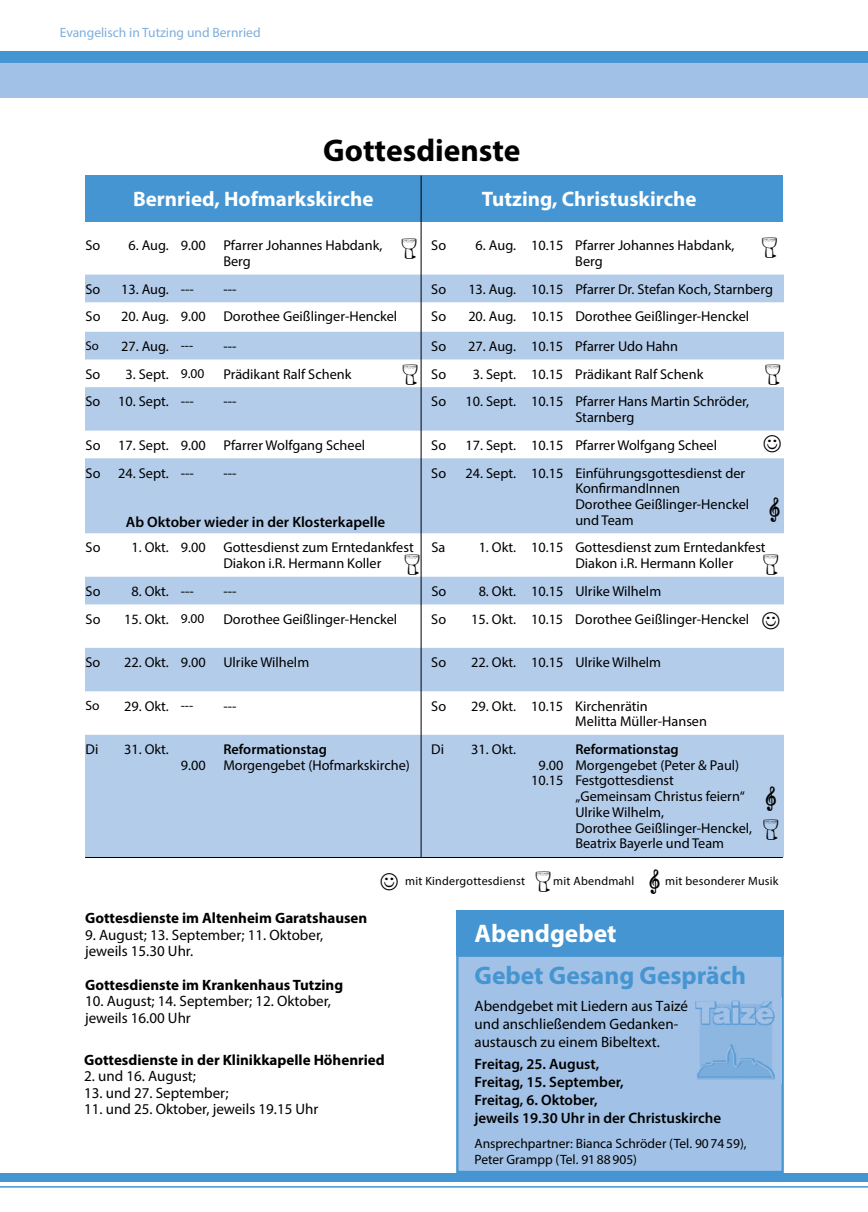
<style>
.page{position:relative;width:868px;height:1212px;background:#fff}
.page>*{position:absolute;margin:0;border:0;box-sizing:border-box;transform-origin:0 0}
.t1{font:700 31.5px "Myriad Pro";color:#000}
.t2{font:700 25.5px "Myriad Pro";color:#4495d1}
.t3{font:700 25.5px "Myriad Pro";color:#fff}
.t4{font:700 21px "Myriad Pro";color:#fff}
.t5{font:15px/16.5px "Myriad Pro";color:#000}
.t6{font:600 15px/18px "Myriad Pro";color:#000}
.t7{font:700 15px "Myriad Pro";color:#000}
.t8{font:14.25px/15.8px "Myriad Pro";color:#000}
.t9{font:600 14.25px "Myriad Pro";color:#000}
.t10{font:13.5px/16.5px "Myriad Pro";color:#000}
.t11{font:13.5px "Myriad Pro";color:#7eaedd}
.t12{font:12.75px "Myriad Pro";color:#000}
.t13{font:12px "Myriad Pro";letter-spacing:.02em;color:#000}
.s1{font-size:13.5px}
</style>
<div class="page">
<svg style="left:85px;top:275px;width:699px;height:582px;fill:#b3ccea"></svg>
<div style="left:85px;top:176px;width:697px;height:46px;background:#4495d1"></div>
<hr style="left:420px;top:176px;width:1px;height:682px;background:#000">
<div style="left:0;top:51px;width:867px;height:21px;background:#4495d1"></div>
<div style="left:0;top:64px;width:867px;height:34px;background:#a1c1e6"></div>
<div style="left:0;top:1173px;width:867px;height:9px;background:#4495d1"></div>
<hr style="left:0;top:1186px;width:867px;height:1px;background:#4495d1">
<hr style="left:85px;top:857px;width:697px;height:1px;background:#000">
<div style="left:456px;top:954px;width:327px;height:219px;background:#a1c1e6;border:2px solid #4495d1"></div>
<div style="left:456px;top:910px;width:327px;height:46px;background:#4495d1"></div>
<div style="left:691px;top:997px;width:90px;height:86px;background:#a1c1e6"></div>
<img style="left:695px;top:1000px;width:80px;height:79px">
<svg style="left:403px;top:364px;width:14px;height:20px"></svg>
<svg style="left:765px;top:364px;width:15px;height:21px"></svg>
<svg style="left:405px;top:554px;width:14px;height:21px"></svg>
<svg style="left:763px;top:555px;width:15px;height:20px"></svg>
<svg style="left:763px;top:435px;width:17px;height:17px"></svg>
<svg style="left:762px;top:612px;width:17px;height:17px"></svg>
<svg style="left:763px;top:819px;width:15px;height:21px"></svg>
<svg style="left:769px;top:497px;width:10px;height:25px"></svg>
<svg style="left:765px;top:786px;width:10px;height:25px"></svg>
<p class="t11" style="left:60px;top:24px;width:202px">Evangelisch in Tutzing und Bernried</p>
<h1 class="t1" style="left:323px;top:130px;width:199px">Gottesdienste</h1>
<h3 class="t4" style="left:133px;top:185px;width:242px">Bernried, Hofmarkskirche</h3>
<h3 class="t4" style="left:482px;top:185px;width:216px">Tutzing, Christuskirche</h3>
<p class="t8" style="left:85px;top:237px;width:16px">So</p>
<p class="t8" style="left:223px;top:237px;width:161px;text-indent:-95px">6. Aug. 9.00 Pfarrer Johannes Habdank,<br>Berg</p>
<p class="t8" style="left:431px;top:237px;width:16px">So</p>
<p class="t8" style="left:575px;top:237px;width:161px;text-indent:-100px">6. Aug. 10.15 Pfarrer Johannes Habdank,<br>Berg</p>
<p class="t8" style="left:85px;top:281px;width:16px">So</p>
<p class="t8" style="left:121px;top:281px;width:74px">13. Aug. ---</p>
<p class="t8" style="left:223px;top:281px;width:15px">---</p>
<p class="t8" style="left:431px;top:281px;width:16px">So</p>
<p class="t8" style="left:468px;top:281px;width:306px">13. Aug. 10.15 Pfarrer Dr. Stefan Koch, Starnberg</p>
<p class="t8" style="left:85px;top:309px;width:16px">So</p>
<p class="t8" style="left:121px;top:309px;width:277px">20. Aug. 9.00 Dorothee Geißlinger-Henckel</p>
<p class="t8" style="left:431px;top:309px;width:16px">So</p>
<p class="t8" style="left:468px;top:309px;width:282px">20. Aug. 10.15 Dorothee Geißlinger-Henckel</p>
<p class="t12" style="left:85px;top:338px;width:15px">So</p>
<p class="t8" style="left:121px;top:338px;width:74px">27. Aug. <span class="s1">---</span></p>
<p class="t8" style="left:223px;top:338px;width:15px">---</p>
<p class="t8" style="left:431px;top:338px;width:16px">So</p>
<p class="t8" style="left:468px;top:338px;width:211px">27. Aug. 10.15 Pfarrer Udo Hahn</p>
<p class="t8" style="left:85px;top:366px;width:16px">So</p>
<p class="t8" style="left:125px;top:366px;width:80px">3. Sept. <span class="s1">9.00</span></p>
<p class="t8" style="left:223px;top:366px;width:129px">Prädikant Ralf Schenk</p>
<p class="t8" style="left:431px;top:366px;width:16px">So</p>
<p class="t8" style="left:472px;top:366px;width:232px">3. Sept. 10.15 Prädikant Ralf Schenk</p>
<p class="t8" style="left:85px;top:393px;width:110px">So 10. Sept. ---</p>
<p class="t8" style="left:223px;top:393px;width:15px">---</p>
<p class="t8" style="left:431px;top:393px;width:16px">So</p>
<p class="t8" style="left:465px;top:393px;width:285px;text-align:center">10. Sept. 10.15 Pfarrer Hans Martin Schröder,<br>Starnberg</p>
<p class="t8" style="left:85px;top:437px;width:281px">So 17. Sept. 9.00 Pfarrer Wolfgang Scheel</p>
<p class="t8" style="left:431px;top:437px;width:16px">So</p>
<p class="t8" style="left:465px;top:437px;width:253px">17. Sept. 10.15 Pfarrer Wolfgang Scheel</p>
<p class="t8" style="left:86px;top:465px;width:110px">So 24. Sept. ---</p>
<p class="t8" style="left:223px;top:465px;width:15px">---</p>
<p class="t8" style="left:431px;top:465px;width:16px">So</p>
<p class="t8" style="left:575px;top:465px;width:175px;text-indent:-110px">24. Sept. 10.15 Einführungsgottesdienst der<br>KonfirmandInnen<br>Dorothee Geißlinger-Henckel und Team</p>
<p class="t8" style="left:86px;top:540px;width:16px">So</p>
<p class="t8" style="left:223px;top:540px;width:192px;text-indent:-92px">1. Okt. 9.00 Gottesdienst zum Erntedankfest<br>Diakon i.R. Hermann Koller</p>
<p class="t8" style="left:431px;top:540px;width:15px">Sa</p>
<p class="t8" style="left:575px;top:540px;width:192px;text-indent:-97px">1. Okt. 10.15 Gottesdienst zum Erntedankfest<br>Diakon i.R. Hermann Koller</p>
<p class="t8" style="left:86px;top:583px;width:16px">So</p>
<p class="t8" style="left:131px;top:583px;width:64px">8. Okt. ---</p>
<p class="t8" style="left:223px;top:583px;width:15px">---</p>
<p class="t8" style="left:431px;top:583px;width:16px">So</p>
<p class="t8" style="left:478px;top:583px;width:184px">8. Okt. 10.15 Ulrike Wilhelm</p>
<p class="t8" style="left:86px;top:611px;width:16px">So</p>
<p class="t8" style="left:124px;top:611px;width:82px">15. Okt. <span class="s1">9.00</span></p>
<p class="t8" style="left:223px;top:611px;width:175px">Dorothee Geißlinger-Henckel</p>
<p class="t8" style="left:431px;top:611px;width:16px">So</p>
<p class="t8" style="left:471px;top:611px;width:279px">15. Okt. 10.15 Dorothee Geißlinger-Henckel</p>
<p class="t8" style="left:85px;top:654px;width:16px">So</p>
<p class="t8" style="left:124px;top:654px;width:187px">22. Okt. 9.00 Ulrike Wilhelm</p>
<p class="t8" style="left:431px;top:654px;width:16px">So</p>
<p class="t8" style="left:471px;top:654px;width:191px">22. Okt. 10.15 Ulrike Wilhelm</p>
<p class="t10" style="left:85px;top:697px;width:16px">So</p>
<p class="t8" style="left:124px;top:698px;width:71px">29. Okt. <span class="s1">---</span></p>
<p class="t8" style="left:223px;top:698px;width:15px">---</p>
<p class="t8" style="left:431px;top:698px;width:16px">So</p>
<p class="t8" style="left:575px;top:698px;width:133px;text-indent:-104px">29. Okt. 10.15 Kirchenrätin<br>Melitta Müller-Hansen</p>
<p class="t8" style="left:85px;top:741px;width:14px">Di</p>
<p class="t8" style="left:124px;top:741px;width:46px">31. Okt.</p>
<p class="t8" style="left:181px;top:757px;width:26px">9.00</p>
<p class="t6" style="left:126px;top:512px;width:261px">Ab Oktober wieder in der Klosterkapelle</p>
<p class="t9" style="left:575px;top:740px;width:105px">Reformationstag</p>
<p class="t8" style="left:575px;top:757px;width:178px">Morgengebet (Peter &amp; Paul)<br>Festgottesdienst „Gemeinsam Christus feiern“<br>Ulrike Wilhelm,<br>Dorothee Geißlinger-Henckel,<br>Beatrix Bayerle und Team</p>
<p class="t9" style="left:223px;top:740px;width:105px">Reformationstag</p>
<p class="t8" style="left:223px;top:757px;width:188px">Morgengebet (Hofmarkskirche)</p>
<p class="t8" style="left:431px;top:741px;width:14px">Di</p>
<p class="t8" style="left:471px;top:741px;width:46px">31. Okt.</p>
<p class="t8" style="left:531px;top:757px;width:34px;text-align:center">9.00<br>10.15</p>
<p class="t7" style="left:85px;top:908px;width:284px">Gottesdienste im Altenheim Garatshausen</p>
<p class="t5" style="left:85px;top:926px;width:239px">9. August; 13. September; 11. Oktober, jeweils 15.30 Uhr.</p>
<p class="t7" style="left:85px;top:975px;width:259px">Gottesdienste im Krankenhaus Tutzing</p>
<p class="t5" style="left:85px;top:993px;width:247px">10. August; 14. September; 12. Oktober, jeweils 16.00 Uhr</p>
<p class="t7" style="left:84px;top:1050px;width:302px">Gottesdienste in der Klinikkapelle Höhenried</p>
<p class="t5" style="left:84px;top:1068px;width:113px">2. und 16. August;</p>
<p class="t5" style="left:84px;top:1084px;width:146px">13. und 27. September;</p>
<p class="t5" style="left:84px;top:1101px;width:236px">11. und 25. Oktober, jeweils 19.15 Uhr</p>
<p class="t13" style="left:405px;top:873px;width:121px">mit Kindergottesdienst</p>
<p class="t13" style="left:553px;top:873px;width:83px">mit Abendmahl</p>
<p class="t13" style="left:665px;top:873px;width:115px">mit besonderer Musik</p>
<h2 class="t3" style="left:474px;top:916px;width:144px">Abendgebet</h2>
<h2 class="t2" style="left:474px;top:959px;width:273px">Gebet Gesang Gespräch</h2>
<p class="t5" style="left:474px;top:996px;width:215px;line-height:18px">Abendgebet mit Liedern aus Taizé und anschließendem Gedanken&shy;austausch zu einem Bibeltext.</p>
<p class="t6" style="left:474px;top:1054px;width:248px">Freitag, 25. August,<br>Freitag, 15. September,<br>Freitag, 6. Oktober,<br>jeweils 19.30 Uhr in der Christuskirche</p>
<p class="t10" style="left:474px;top:1135px;width:273px">Ansprechpartner: Bianca Schröder (Tel. 907459),<br>Peter Grampp (Tel. 9188905)</p>
</div>
